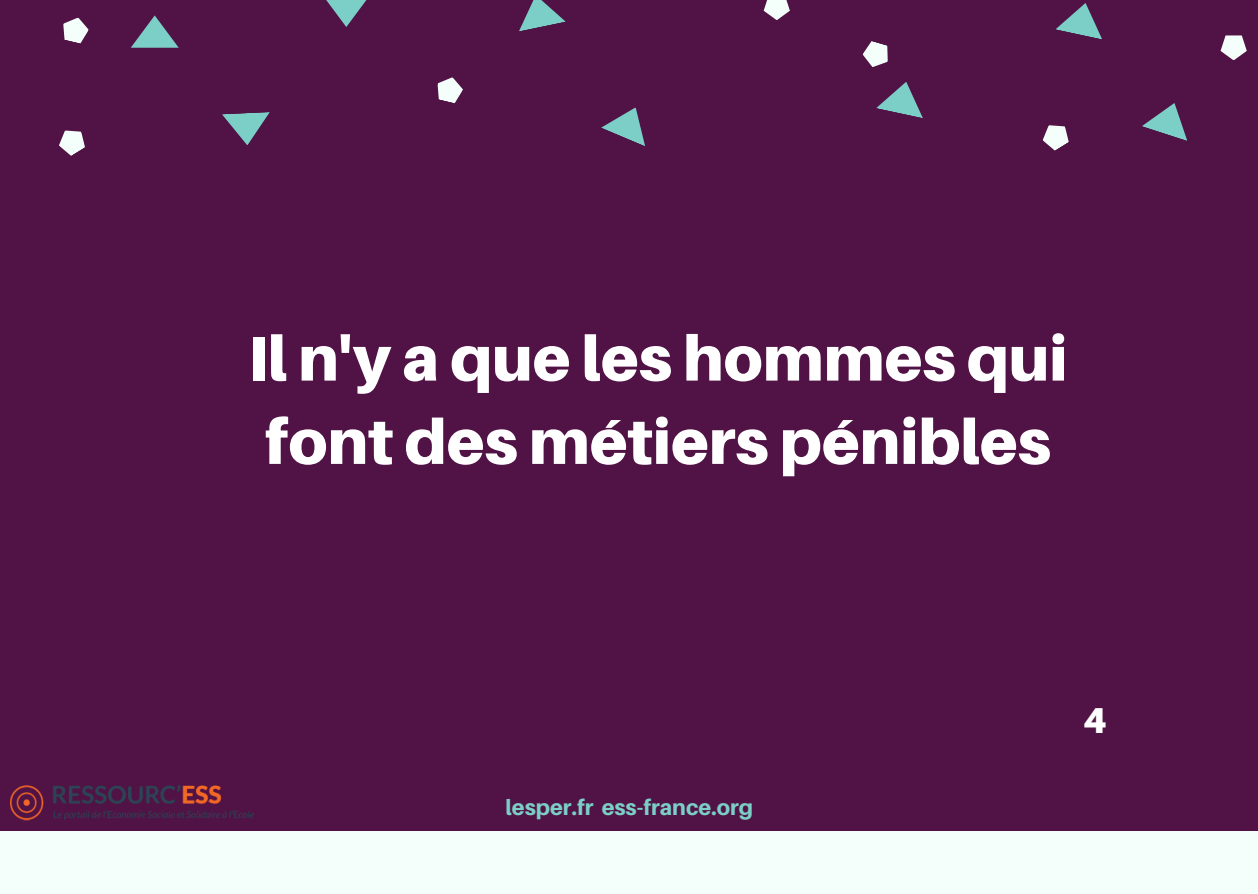
<style>
.page{position:relative;width:1258px;height:894px;background:#fff}
.page>*{position:absolute;margin:0;border:0;box-sizing:border-box;transform-origin:0 0}
.t1{font:900 63px/83.4px "Aileron";color:#fff}
.t2{font:900 36px "Aileron";color:#fff}
.t3{font:800 21.9px "Aileron";color:#7bcfc7}
</style>
<div class="page">
<div style="left:0;top:0;width:1258px;height:893px;background:#511346"></div>
<div style="left:0;top:831px;width:1258px;height:62px;background:#f4fffb"></div>
<svg style="left:222px;top:112px;width:48px;height:33px"></svg>
<svg style="left:1056px;top:3px;width:46px;height:36px"></svg>
<svg style="left:519px;top:0;width:47px;height:32px"></svg>
<svg style="left:326px;top:0;width:41px;height:27px"></svg>
<svg style="left:131px;top:15px;width:48px;height:33px"></svg>
<svg style="left:63px;top:17px;width:26px;height:27px"></svg>
<svg style="left:764px;top:0;width:26px;height:20px"></svg>
<svg style="left:59px;top:130px;width:26px;height:26px"></svg>
<svg style="left:437px;top:77px;width:26px;height:26px"></svg>
<svg style="left:601px;top:107px;width:44px;height:39px"></svg>
<svg style="left:876px;top:82px;width:47px;height:36px"></svg>
<svg style="left:1142px;top:103px;width:45px;height:38px"></svg>
<svg style="left:1042px;top:125px;width:27px;height:26px"></svg>
<svg style="left:862px;top:41px;width:26px;height:26px"></svg>
<svg style="left:1220px;top:35px;width:27px;height:25px"></svg>
<img style="left:11px;top:785px;width:243px;height:36px">
<p class="t1" style="left:248px;top:315px;width:821px">Il n'y a que les hommes qui font des métiers pénibles</p>
<p class="t3" style="left:505px;top:793px;width:249px">lesper.fr ess-france.org</p>
<p class="t2" style="left:1083px;top:697px;width:25px">4</p>
</div>
